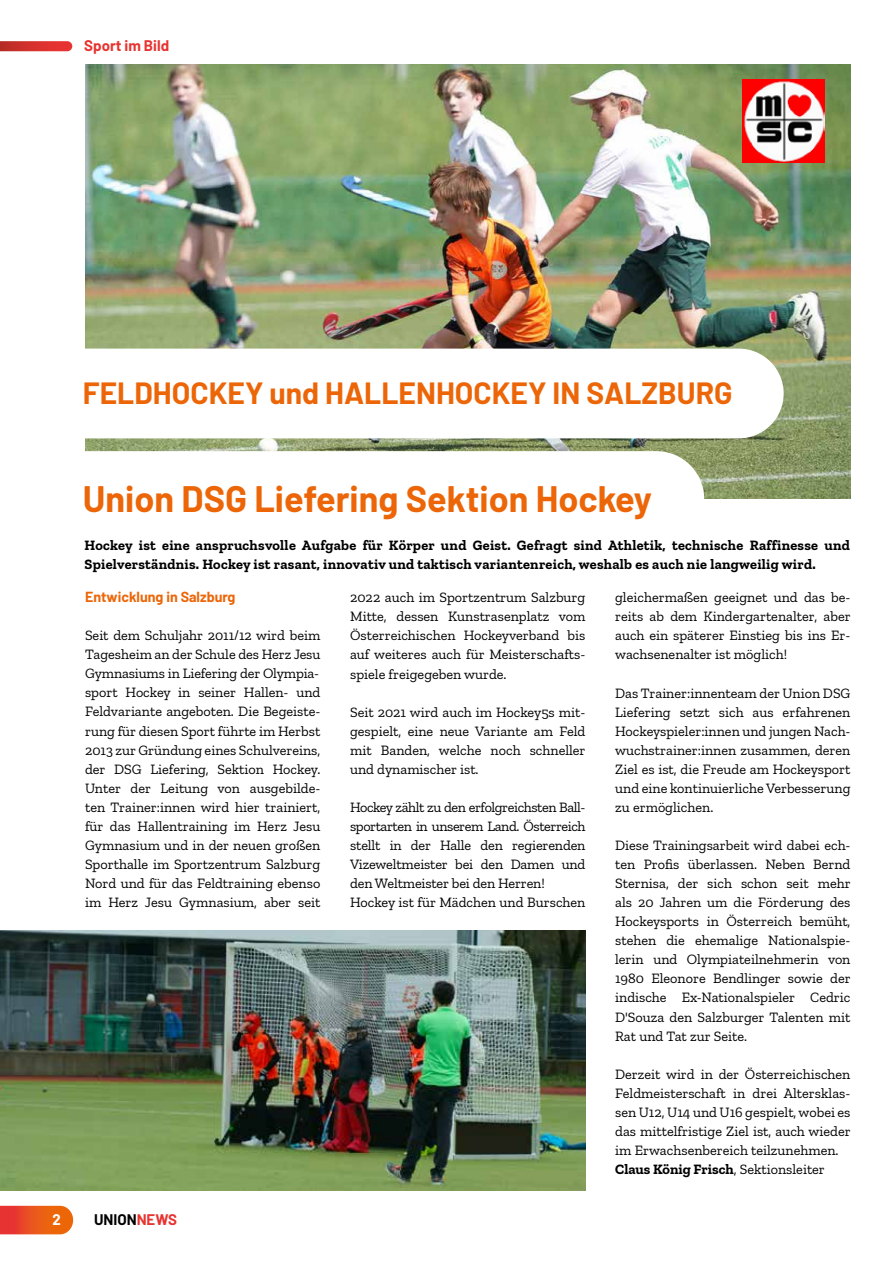
<style>
.page{position:relative;width:893px;height:1263px;background:#fff}
.page>*{position:absolute;margin:0;border:0;box-sizing:border-box;transform-origin:0 0}
.t1{font:700 36px "Barlow";color:#ec6608}
.t2{font:700 30px "Barlow";color:#ec6608}
.t3{font:700 15px "Barlow";color:#e73431}
.t4{font:700 15px "Barlow";color:#000}
.t5{font:700 15px "Barlow";color:#fff}
.t6{font:14.25px/19px "Zilla Slab";color:#000;text-align:justify}
.t7{font:700 14.25px/19px "Zilla Slab";letter-spacing:.02em;color:#000}
.t8{font:700 14.25px "Barlow";color:#ec6608}
.s1{font-weight:700}
.s2{color:#e73431}
</style>
<div class="page">
<svg style="left:0;top:1205px;width:74px;height:30px"></svg>
<svg style="left:0;top:41px;width:72px;height:10px"></svg>
<img style="left:85px;top:65px;width:765px;height:434px">
<svg style="left:85px;top:451px;width:619px;height:48px"></svg>
<svg style="left:85px;top:349px;width:699px;height:89px"></svg>
<img style="left:0;top:930px;width:585px;height:261px">
<img style="left:743px;top:80px;width:82px;height:82px">
<p class="t3" style="left:84px;top:35px;width:86px">Sport im Bild</p>
<h2 class="t2" style="left:83px;top:371px;width:651px">FELDHOCKEY und HALLENHOCKEY IN SALZBURG</h2>
<p class="t5" style="left:52px;top:1209px;width:10px">2</p>
<h1 class="t1" style="left:83px;top:472px;width:571px">Union DSG Liefering Sektion Hockey</h1>
<p class="t7" style="left:85px;top:536px;width:767px">Hockey ist eine anspruchsvolle Aufgabe für Körper und Geist. Gefragt sind Athletik, technische Raffinesse und<br>Spielverständnis. Hockey ist rasant, innovativ und taktisch variantenreich, weshalb es auch nie langweilig wird.</p>
<p class="t6" style="left:350px;top:588px;width:237px">2022 auch im Sportzentrum Salzburg Mitte, dessen Kunstrasenplatz vom Österreichischen Hockeyverband bis auf weiteres auch für Meisterschafts&shy;spiele freigegeben wurde.</p>
<p class="t6" style="left:350px;top:702px;width:237px">Seit 2021 wird auch im Hockey5s mit&shy;gespielt, eine neue Variante am Feld mit Banden, welche noch schneller und dynamischer ist.</p>
<p class="t6" style="left:350px;top:798px;width:237px;text-align:left">Hockey zählt zu den erfolgreichsten Ball&shy;sportarten in unserem Land. Österreich stellt in der Halle den regierenden Vizeweltmeister bei den Damen und den Weltmeister bei den Herren!<br>Hockey ist für Mädchen und Burschen</p>
<p class="t8" style="left:85px;top:586px;width:152px">Entwicklung in Salzburg</p>
<p class="t6" style="left:85px;top:626px;width:237px">Seit dem Schuljahr 2011/12 wird beim Tagesheim an der Schule des Herz Jesu Gymnasiums in Liefering der Olympia&shy;sport Hockey in seiner Hallen- und Feldvariante angeboten. Die Begeiste&shy;rung für diesen Sport führte im Herbst 2013 zur Gründung eines Schulvereins, der DSG Liefering, Sektion Hockey.<br>Unter der Leitung von ausgebilde&shy;ten Trainer:innen wird hier trainiert, für das Hallentraining im Herz Jesu Gymnasium und in der neuen großen Sporthalle im Sportzentrum Salzburg Nord und für das Feldtraining ebenso im Herz Jesu Gymnasium, aber seit</p>
<p class="t6" style="left:615px;top:588px;width:237px">gleichermaßen geeignet und das be&shy;reits ab dem Kindergartenalter, aber auch ein späterer Einstieg bis ins Er&shy;wachsenenalter ist möglich!</p>
<p class="t6" style="left:615px;top:683px;width:237px">Das Trainer:innenteam der Union DSG Liefering setzt sich aus erfahrenen Hockeyspieler:innen und jungen Nach&shy;wuchstrainer:innen zusammen, deren Ziel es ist, die Freude am Hockeysport und eine kontinuierliche Verbesserung zu ermöglichen.</p>
<p class="t6" style="left:615px;top:836px;width:237px">Diese Trainingsarbeit wird dabei ech&shy;ten Profis überlassen. Neben Bernd Sternisa, der sich schon seit mehr als 20 Jahren um die Förderung des Hockeysports in Österreich bemüht, stehen die ehemalige Nationalspie&shy;lerin und Olympiateilnehmerin von 1980 Eleonore Bendlinger sowie der indische Ex-Nationalspieler Cedric D'Souza den Salzburger Talenten mit Rat und Tat zur Seite.</p>
<p class="t6" style="left:615px;top:1064px;width:237px;text-align:left">Derzeit wird in der Österreichischen Feldmeisterschaft in drei Altersklas&shy;sen U12, U14 und U16 gespielt, wobei es das mittelfristige Ziel ist, auch wieder im Erwachsenbereich teilzunehmen.<br><span class="s1">Claus König Frisch</span>, Sektionsleiter</p>
<p class="t4" style="left:94px;top:1208px;width:85px">UNION<span class="s2">NEWS</span></p>
</div>
